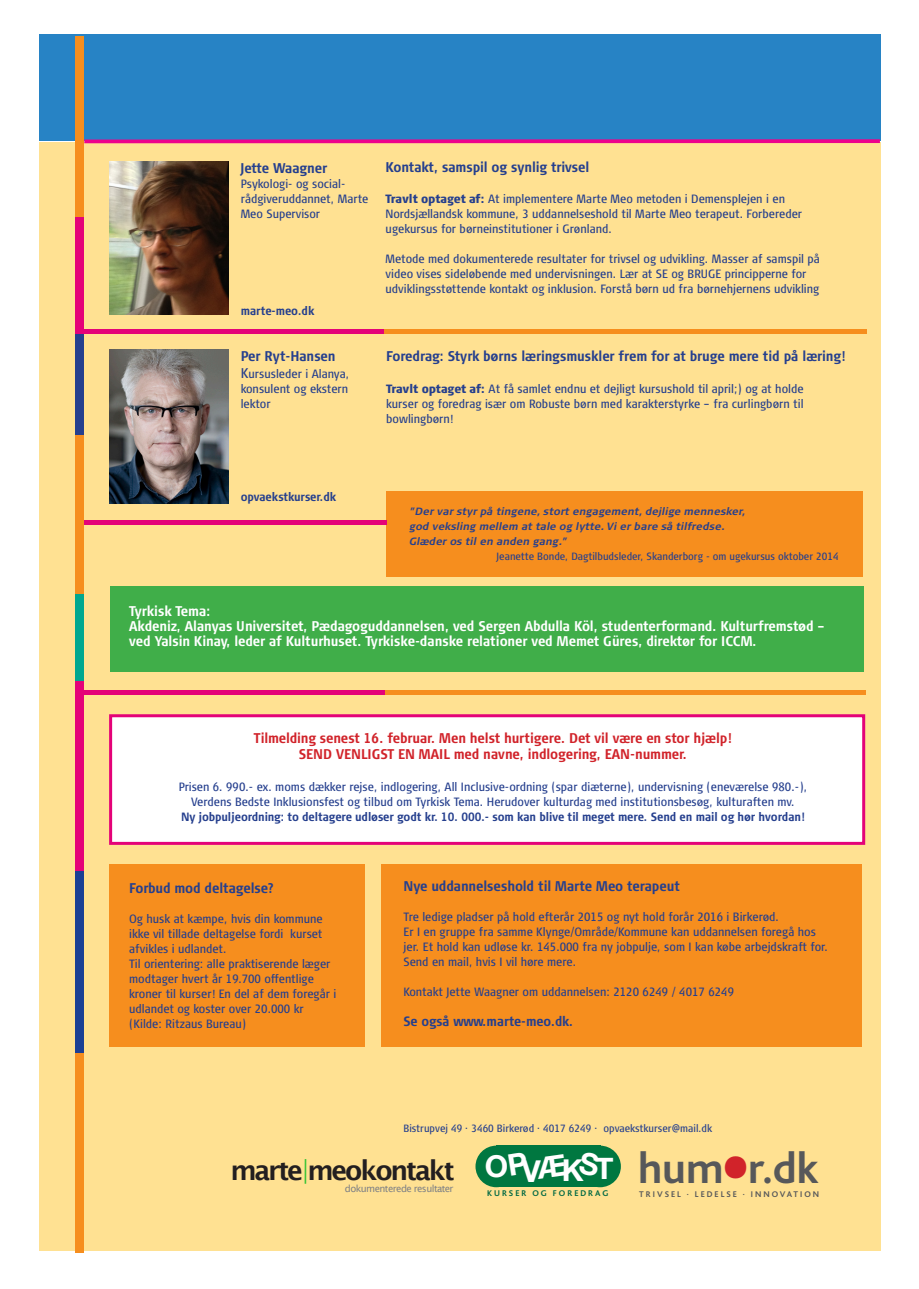
<style>
.page{position:relative;width:919px;height:1289px;background:#fff}
.page>*{position:absolute;margin:0;border:0;box-sizing:border-box;transform-origin:0 0}
.t1{font:700 44.85px "Bliss";color:#57585a}
.t2{font:700 30.15px "Helvetica Neue";color:#fff}
.t3{font:700 30px "Helvetica Neue";color:#fff}
.t4{font:600 27.15px "Lucida Sans";letter-spacing:-.08em;color:#231f20}
.t5{font:700 14.1px/15px "Signa Cond Column";color:#fff}
.t6{font:700 14.1px "Signa Cond Column";letter-spacing:-.01em;color:#253f8e}
.t7{font:700 14.1px "Signa Cond Column";color:#d1232a}
.t8{font:700 13.5px "Signa Cond Column";color:#253f8e}
.t9{font:12px/15px "Signa Cond Column";color:#253f8e}
.t10{font:700 12px "Signa Cond Column";letter-spacing:-.01em;color:#253f8e}
.t11{font:italic 700 10.5px "Signa Normal";color:#253f8e}
.t12{font:10.5px "Signa Cond Column";color:#253f8e}
.t13{font:9.75px "Lucida Sans";letter-spacing:-.06em;color:#808285}
.t14{font:700 8.7px "Bliss";letter-spacing:.23em;color:#57585a}
.t15{font:700 8.7px "Bliss";letter-spacing:.23em;color:#026943}
.s1{font-size:14.1px}
.s2{font-weight:900}
.s3{color:#d1232a}
</style>
<div class="page">
<div style="left:40px;top:34px;width:840px;height:107px;background:#2783c5"></div>
<div style="left:40px;top:142px;width:840px;height:1108px;background:#ffe192"></div>
<div style="left:75px;top:112px;width:9px;height:324px;background:#253f8e"></div>
<div style="left:75px;top:593px;width:9px;height:200px;background:#00a78f"></div>
<div style="left:75px;top:681px;width:9px;height:267px;background:#e40278"></div>
<div style="left:75px;top:871px;width:9px;height:187px;background:#1b3f94"></div>
<div style="left:75px;top:435px;width:9px;height:158px;background:#f68e1e"></div>
<div style="left:75px;top:1052px;width:9px;height:200px;background:#f68e1e"></div>
<div style="left:381px;top:863px;width:481px;height:183px;background:#f68e1e"></div>
<div style="left:729px;top:1159px;width:12px;height:15px;background:#d1232a;border-radius:50%"></div>
<div style="left:729px;top:1158px;width:13px;height:17px;border:1px solid #d1232a;border-radius:50%"></div>
<div style="left:496px;top:1145px;width:104px;height:42px;background:#007740"></div>
<div style="left:475px;top:1145px;width:42px;height:42px;background:#007740;border-radius:50%"></div>
<div style="left:579px;top:1145px;width:42px;height:42px;background:#007740;border-radius:50%"></div>
<hr style="left:76px;top:330px;width:308px;height:4px;background:#e40278">
<hr style="left:384px;top:330px;width:482px;height:4px;background:#f68e1e">
<img style="left:109px;top:162px;width:119px;height:153px">
<img style="left:109px;top:350px;width:119px;height:153px">
<hr style="left:81px;top:690px;width:308px;height:4px;background:#e40278">
<hr style="left:385px;top:690px;width:481px;height:4px;background:#f68e1e">
<div style="left:111px;top:586px;width:752px;height:85px;background:#40ae49"></div>
<div style="left:75px;top:36px;width:9px;height:257px;background:#f68e1e"></div>
<div style="left:75px;top:217px;width:9px;height:116px;background:#e40278"></div>
<svg style="left:84px;top:139px;width:795px;height:4px;background:#d80e91"></svg>
<div style="left:109px;top:714px;width:756px;height:130px;background:#fff;border:3px solid #e40278"></div>
<div style="left:110px;top:863px;width:255px;height:183px;background:#f68e1e"></div>
<hr style="left:304px;top:1158px;width:2px;height:25px;background:#44c53b">
<div style="left:385px;top:491px;width:477px;height:85px;background:#f68e1e"></div>
<div style="left:84px;top:520px;width:302px;height:5px;background:#e40278"></div>
<p class="t6" style="left:241px;top:160px;width:88px">Jette Waagner</p>
<p class="t9" style="left:241px;top:176px;width:129px">Psykologi- og social&shy;rådgiveruddannet, Marte<br>Meo Supervisor</p>
<p class="t10" style="left:241px;top:304px;width:75px">marte-meo.dk</p>
<p class="t6" style="left:241px;top:348px;width:96px">Per Ryt-Hansen</p>
<p class="t9" style="left:241px;top:366px;width:110px;text-align:justify"><span class="s1">K</span>ursusleder i Alanya, konsulent og ekstern lektor</p>
<p class="t6" style="left:385px;top:159px;width:205px">Kontakt, samspil og synlig trivsel</p>
<p class="t9" style="left:385px;top:191px;width:401px"><span class="s2">Travlt optaget af:</span> At implementere Marte Meo metoden i Demensplejen i en</p>
<p class="t9" style="left:385px;top:206px;width:418px">Nordsjællandsk kommune, 3 uddannelseshold til Marte Meo terapeut. Forbereder</p>
<p class="t9" style="left:385px;top:221px;width:228px">ugekursus for børneinstitutioner i Grønland.</p>
<p class="t9" style="left:385px;top:251px;width:436px">Metode med dokumenterede resultater for trivsel og udvikling. Masser af samspil på</p>
<p class="t9" style="left:385px;top:266px;width:422px">video vises sideløbende med undervisningen. Lær at SE og BRUGE principperne for</p>
<p class="t9" style="left:385px;top:281px;width:435px">udviklingsstøttende kontakt og inklusion. Forstå børn ud fra børnehjernens udvikling</p>
<p class="t6" style="left:386px;top:348px;width:460px">Foredrag: Styrk børns læringsmuskler frem for at bruge mere tid på læring!</p>
<p class="t9" style="left:386px;top:381px;width:419px"><span class="s2">Travlt optaget af:</span> At få samlet endnu et dejligt kursushold til april;) og at holde</p>
<p class="t9" style="left:386px;top:396px;width:419px">kurser og foredrag især om Robuste børn med karakterstyrke – fra curlingbørn til</p>
<p class="t9" style="left:386px;top:411px;width:69px">bowlingbørn!</p>
<p class="t10" style="left:241px;top:489px;width:96px">opvaekstkurser.dk</p>
<p class="t11" style="left:409px;top:505px;width:337px">”Der var styr på tingene, stort engagement, dejlige mennesker,</p>
<p class="t11" style="left:409px;top:520px;width:316px">god veksling mellem at tale og lytte. Vi er bare så tilfredse.</p>
<p class="t11" style="left:409px;top:535px;width:159px">Glæder os til en anden gang.”</p>
<p class="t12" style="left:496px;top:550px;width:343px">Jeanette Bonde, Dagtilbudsleder, Skanderborg - om ugekursus oktober 2014</p>
<p class="t5" style="left:129px;top:604px;width:83px">Tyrkisk Tema:</p>
<p class="t5" style="left:129px;top:619px;width:697px">Akdeniz, Alanyas Universitet, Pædagoguddannelsen, ved Sergen Abdulla Köl, studenterformand. Kulturfremstød – ved Yalsin Kinay, leder af Kulturhuset. Tyrkiske-danske relationer ved Memet Güres, direktør for ICCM.</p>
<p class="t7" style="left:254px;top:729px;width:479px">Tilmelding senest 16. februar. Men helst hurtigere. Det vil være en stor hjælp!</p>
<p class="t7" style="left:299px;top:746px;width:390px">SEND VENLIGST EN MAIL med navne, indlogering, EAN-nummer.</p>
<p class="t9" style="left:179px;top:779px;width:630px">Prisen 6. 990.- ex. moms dækker rejse, indlogering, All Inclusive-ordning (spar diæterne), undervisning (eneværelse 980.-),</p>
<p class="t9" style="left:191px;top:794px;width:605px">Verdens Bedste Inklusionsfest og tilbud om Tyrkisk Tema. Herudover kulturdag med institutionsbesøg, kulturaften mv.</p>
<p class="t10" style="left:181px;top:810px;width:625px">Ny jobpuljeordning: to deltagere udløser godt kr. 10. 000.- som kan blive til meget mere. Send en mail og hør hvordan!</p>
<p class="t6" style="left:129px;top:880px;width:147px">Forbud mod deltagelse?</p>
<p class="t9" style="left:129px;top:911px;width:195px;text-align:justify">Og husk at kæmpe, hvis din kommune ikke vil tillade deltagelse fordi kurset afvikles i udlandet.</p>
<p class="t9" style="left:129px;top:956px;width:209px">Til orientering: alle praktiserende læger modtager hvert år 19.700 offentlige kroner til kurser! En del af dem foregår i udlandet og koster over 20.000 kr</p>
<p class="t9" style="left:129px;top:1016px;width:118px">(Kilde: Ritzaus Bureau)</p>
<p class="t6" style="left:403px;top:878px;width:278px">Nye uddannelseshold til Marte Meo terapeut</p>
<p class="t9" style="left:403px;top:909px;width:377px">Tre ledige pladser på hold efterår 2015 og nyt hold forår 2016 i Birkerød.</p>
<p class="t9" style="left:403px;top:924px;width:426px">Er I en gruppe fra samme Klynge/Område/Kommune kan uddannelsen foregå hos jer. Et hold kan udløse kr. 145.000 fra ny jobpulje, som I kan købe arbejdskraft for.<br>Send en mail, hvis I vil høre mere.</p>
<p class="t9" style="left:403px;top:984px;width:332px">Kontakt Jette Waagner om uddannelsen: 2120 6249 / 4017 6249</p>
<p class="t8" style="left:403px;top:1013px;width:171px">Se også www.marte-meo.dk.</p>
<p class="t12" style="left:403px;top:1122px;width:310px">Bistrupvej 49 . 3460 Birkerød . 4017 6249 . opvaekstkurser@mail.dk</p>
<p class="t4" style="left:230px;top:1154px;width:226px">marte meokontakt</p>
<p class="t13" style="left:345px;top:1182px;width:110px">dokumenterede resultater</p>
<p class="t3" style="left:485px;top:1147px;width:25px">O</p>
<p class="t2" style="left:521px;top:1152px;width:20px">V</p>
<p class="t2" style="left:561px;top:1150px;width:53px">K T</p>
<p class="t15" style="left:487px;top:1188px;width:123px">KURSER OG FOREDRAG</p>
<p class="t1" style="left:638px;top:1144px;width:182px">hum<span class="s3">o</span>r.dk</p>
<p class="t14" style="left:639px;top:1189px;width:181px">TRIVSEL . LEDELSE . INNOVATION</p>
</div>
